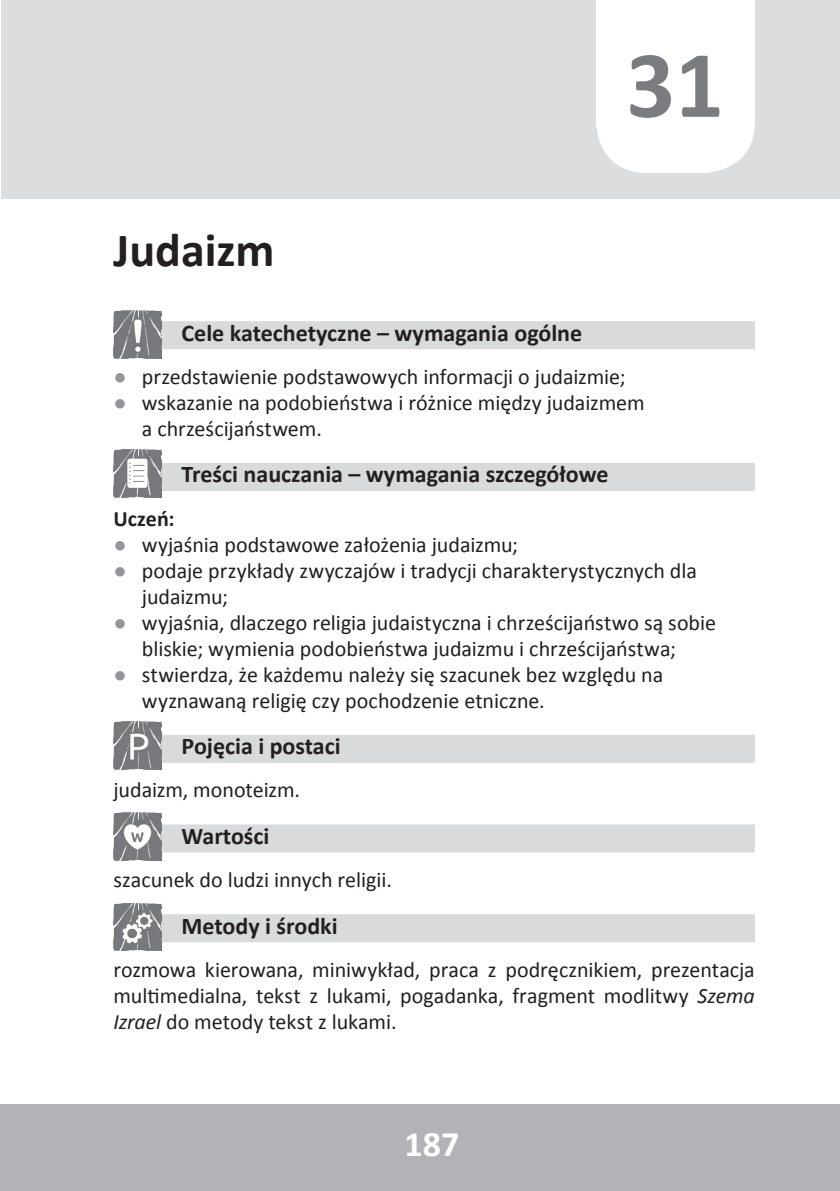
<style>
.page{position:relative;width:840px;height:1191px;background:#fff}
.page>*{position:absolute;margin:0;border:0;box-sizing:border-box;transform-origin:0 0}
.t1{font:700 96px "Calibri";color:#7a7c7f}
.t2{font:700 48px "Calibri";color:#231f20}
.t3{font:700 36px "Calibri";color:#fff}
.t4{font:700 24px "Calibri";color:#231f20}
.t5{font:22px/26px "Calibri";color:#231f20}
.t6{font:700 22px "Calibri";color:#231f20}
.s1{font-family:"Arial";color:#939598}
.s2{font-style:italic}
</style>
<div class="page">
<hr style="left:0;top:1104px;width:1px;height:87px;background:#b2b3b7">
<div style="left:1px;top:1104px;width:838px;height:87px;background:#b2b3b7"></div>
<div style="left:160px;top:321px;width:594px;height:28px;background:#d9dadc"></div>
<div style="left:160px;top:463px;width:594px;height:28px;background:#d9dadc"></div>
<div style="left:160px;top:734px;width:594px;height:28px;background:#d9dadc"></div>
<div style="left:160px;top:824px;width:594px;height:28px;background:#d9dadc"></div>
<div style="left:160px;top:914px;width:594px;height:28px;background:#d9dadc"></div>
<div style="left:1px;top:0;width:838px;height:198px;background:#dcdddf"></div>
<div style="left:596px;top:0;width:158px;height:173px;background:#fff"></div>
<img style="left:113px;top:310px;width:48px;height:48px">
<img style="left:113px;top:449px;width:48px;height:48px">
<img style="left:113px;top:721px;width:48px;height:48px">
<img style="left:113px;top:812px;width:48px;height:48px">
<img style="left:113px;top:903px;width:48px;height:48px">
<p class="t2" style="left:113px;top:219px;width:163px">Judaizm</p>
<p class="t1" style="left:626px;top:24px;width:99px">31</p>
<p class="t4" style="left:181px;top:317px;width:402px">Cele katechetyczne – wymagania ogólne</p>
<p class="t5" style="left:113px;top:363px;width:513px"><span class="s1">●</span> przedstawienie podstawowych informacji o judaizmie;</p>
<p class="t5" style="left:142px;top:389px;width:504px;text-indent:-28px"><span class="s1">●</span> wskazanie na podobieństwa i różnice między judaizmem a chrześcijaństwem.</p>
<p class="t4" style="left:181px;top:459px;width:428px">Treści nauczania – wymagania szczegółowe</p>
<p class="t6" style="left:113px;top:504px;width:63px">Uczeń:</p>
<p class="t5" style="left:113px;top:531px;width:406px"><span class="s1">●</span> wyjaśnia podstawowe założenia judaizmu;</p>
<p class="t5" style="left:142px;top:557px;width:556px;text-indent:-28px"><span class="s1">●</span> podaje przykłady zwyczajów i tradycji charakterystycznych dla judaizmu;</p>
<p class="t5" style="left:113px;top:609px;width:603px;text-align:center"><span class="s1">●</span> wyjaśnia, dlaczego religia judaistyczna i chrześcijaństwo są sobie bliskie; wymienia podobieństwa judaizmu i chrześcijaństwa;</p>
<p class="t5" style="left:142px;top:661px;width:522px;text-indent:-28px"><span class="s1">●</span> stwierdza, że każdemu należy się szacunek bez względu na wyznawaną religię czy pochodzenie etniczne.</p>
<p class="t4" style="left:181px;top:731px;width:160px">Pojęcia i postaci</p>
<p class="t5" style="left:113px;top:777px;width:188px">judaizm, monoteizm.</p>
<p class="t4" style="left:181px;top:820px;width:89px">Wartości</p>
<p class="t5" style="left:113px;top:866px;width:280px">szacunek do ludzi innych religii.</p>
<p class="t4" style="left:181px;top:910px;width:157px">Metody i środki</p>
<p class="t5" style="left:113px;top:956px;width:642px;text-align:justify">rozmowa kierowana, miniwykład, praca z podręcznikiem, prezentacja multimedialna, tekst z lukami, pogadanka, fragment modlitwy <span class="s2">Szema Izrael</span> do metody tekst z lukami.</p>
<p class="t3" style="left:404px;top:1120px;width:56px">187</p>
</div>
